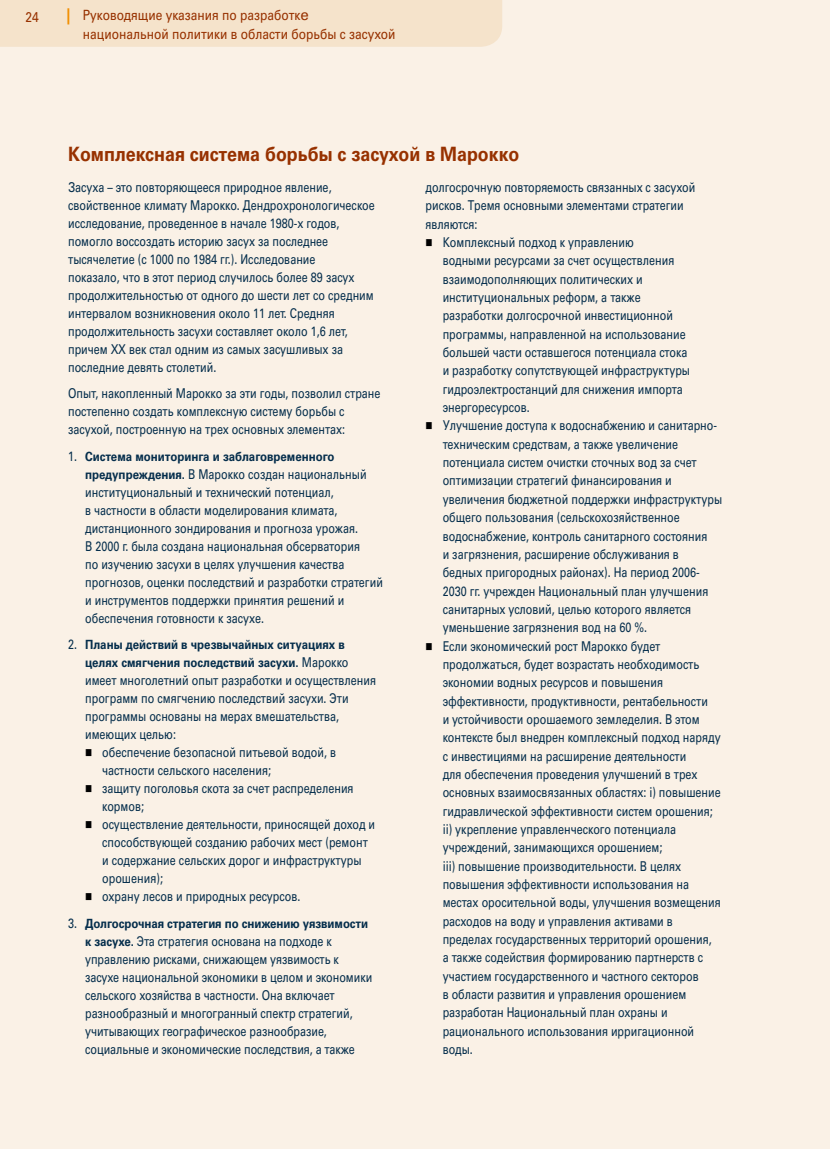
<style>
.page{position:relative;width:830px;height:1149px;background:#fff}
.page>*{position:absolute;margin:0;border:0;box-sizing:border-box;transform-origin:0 0}
.t1{font:700 19.8px "Univers LTCYR";color:#973100;scale:.9 1}
.t2{font:14.1px/18.9px "Univers LTCYR";color:#973100;scale:.85 1}
.t3{font:13.5px/18.3px "Univers LTCYR";color:#052e4c;scale:.8 1}
.t4{font:700 12.75px/18px "Univers LTCYR";color:#052e4c;text-align:right;scale:.9 1}
.s1{font-family:"Rotis Sans Serif";font-weight:700;font-size:18px;color:#f18e00}
.s2{font-size:15px}
.s3{font-weight:400;font-size:13.5px}
.s4{font-weight:700;font-size:12.75px}
.s5{color:#000}
</style>
<div class="page">
<div style="left:0;top:0;width:829px;height:1148px;background:#faf1e6"></div>
<div style="left:0;top:0;width:502px;height:47px;background:#f5e3cb"></div>
<p class="t2" style="left:26px;top:7px;width:17px">24</p>
<p class="t2" style="left:83px;top:6px;width:369px;text-indent:-17px"><span class="s1">|</span> Руководящие указания по разработк<span class="s2">е </span>национальной политики в области борьбы с засухой</p>
<h1 class="t1" style="left:68px;top:142px;width:502px">Комплексная система борьбы с засухой в Марокко</h1>
<p class="t3" style="left:68px;top:178px;width:385px">Засуха – это повторяющееся природное явление, свойственное климату Марокко. Дендрохронологическое исследование, проведенное в начале 1980-х годов, помогло воссоздать историю засух за последнее тысячелетие (с 1000 по 1984 гг.). Исследование<br>показало, что в этот период случилось более 89 засух продолжительностью от одного до шести лет со средним интервалом возникновения около 11 лет. Средняя продолжительность засухи составляет около 1,6 лет, причем ХХ век стал одним из самых засушливых за последние девять столетий.</p>
<p class="t3" style="left:68px;top:384px;width:392px">Опыт, накопленный Марокко за эти годы, позволил стране постепенно создать комплексную систему борьбы с засухой, построенную на трех основных элементах:</p>
<p class="t4" style="left:68px;top:447px;width:297px"><span class="s3">1.</span> Система мониторинга и заблаговременного</p>
<p class="t3" style="left:85px;top:465px;width:373px"><span class="s4">предупреждения.</span> В Марокко создан национальный институциональный и технический потенциал,<br>в частности в области моделирования климата, дистанционного зондирования и прогноза урожая.<br>В 2000 г. была создана национальная обсерватория<br>по изучению засухи в целях улучшения качества прогнозов, оценки последствий и разработки стратегий и инструментов поддержки принятия решений и обеспечения готовности к засухе.</p>
<p class="t4" style="left:68px;top:635px;width:313px"><span class="s3">2.</span> Планы действий в чрезвычайных ситуациях в целях смягчения последствий засухи. <span class="s3">Марокко</span></p>
<p class="t3" style="left:85px;top:671px;width:365px">имеет многолетний опыт разработки и осуществления программ по смягчению последствий засухи. Эти программы основаны на мерах вмешательства, имеющих целью:</p>
<p class="t3" style="left:102px;top:743px;width:294px;text-indent:-17px"><span class="s5">■</span> обеспечение безопасной питьевой водой, в частности сельского населения;</p>
<p class="t3" style="left:102px;top:779px;width:316px;text-indent:-17px"><span class="s5">■</span> защиту поголовья скота за счет распределения кормов;</p>
<p class="t3" style="left:102px;top:815px;width:343px;text-indent:-17px"><span class="s5">■</span> осуществление деятельности, приносящей доход и способствующей созданию рабочих мест (ремонт и содержание сельских дорог и инфраструктуры орошения);</p>
<p class="t3" style="left:85px;top:887px;width:271px"><span class="s5">■</span> охрану лесов и природных ресурсов.</p>
<p class="t4" style="left:68px;top:914px;width:335px"><span class="s3">3.</span> Долгосрочная стратегия по снижению уязвимости</p>
<p class="t3" style="left:85px;top:931px;width:360px"><span class="s4">к засухе.</span> Эта стратегия основана на подходе к управлению рисками, снижающем уязвимость к засухе национальной экономики в целом и экономики сельского хозяйства в частности. Она включает разнообразный и многогранный спектр стратегий, учитывающих географическое разнообразие, социальные и экономические последствия, а также</p>
<p class="t3" style="left:425px;top:178px;width:338px">долгосрочную повторяемость связанных с засухой рисков. Тремя основными элементами стратегии являются:</p>
<p class="t3" style="left:442px;top:233px;width:311px;text-indent:-17px"><span class="s5">■</span> Комплексный подход к управлению<br>водными ресурсами за счет осуществления взаимодополняющих политических и институциональных реформ, а также разработки долгосрочной инвестиционной программы, направленной на использование большей части оставшегося потенциала стока и разработку сопутствующей инфраструктуры гидроэлектростанций для снижения импорта энергоресурсов.</p>
<p class="t3" style="left:442px;top:416px;width:351px;text-indent:-17px"><span class="s5">■</span> Улучшение доступа к водоснабжению и санитарно&shy;техническим средствам, а также увеличение потенциала систем очистки сточных вод за счет оптимизации стратегий финансирования и увеличения бюджетной поддержки инфраструктуры общего пользования (сельскохозяйственное водоснабжение, контроль санитарного состояния<br>и загрязнения, расширение обслуживания в<br>бедных пригородных районах). На период 2006- 2030 гг. учрежден Национальный план улучшения санитарных условий, целью которого является уменьшение загрязнения вод на 60 %.</p>
<p class="t3" style="left:442px;top:636px;width:349px;text-indent:-17px"><span class="s5">■</span> Если экономический рост Марокко будет продолжаться, будет возрастать необходимость экономии водных ресурсов и повышения эффективности, продуктивности, рентабельности<br>и устойчивости орошаемого земледелия. В этом контексте был внедрен комплексный подход наряду с инвестициями на расширение деятельности<br>для обеспечения проведения улучшений в трех основных взаимосвязанных областях: i) повышение гидравлической эффективности систем орошения; ii) укрепление управленческого потенциала учреждений, занимающихся орошением;<br>iii) повышение производительности. В целях повышения эффективности использования на местах оросительной воды, улучшения возмещения расходов на воду и управления активами в пределах государственных территорий орошения, а также содействия формированию партнерств с участием государственного и частного секторов<br>в области развития и управления орошением разработан Национальный план охраны и рационального использования ирригационной воды.</p>
</div>
